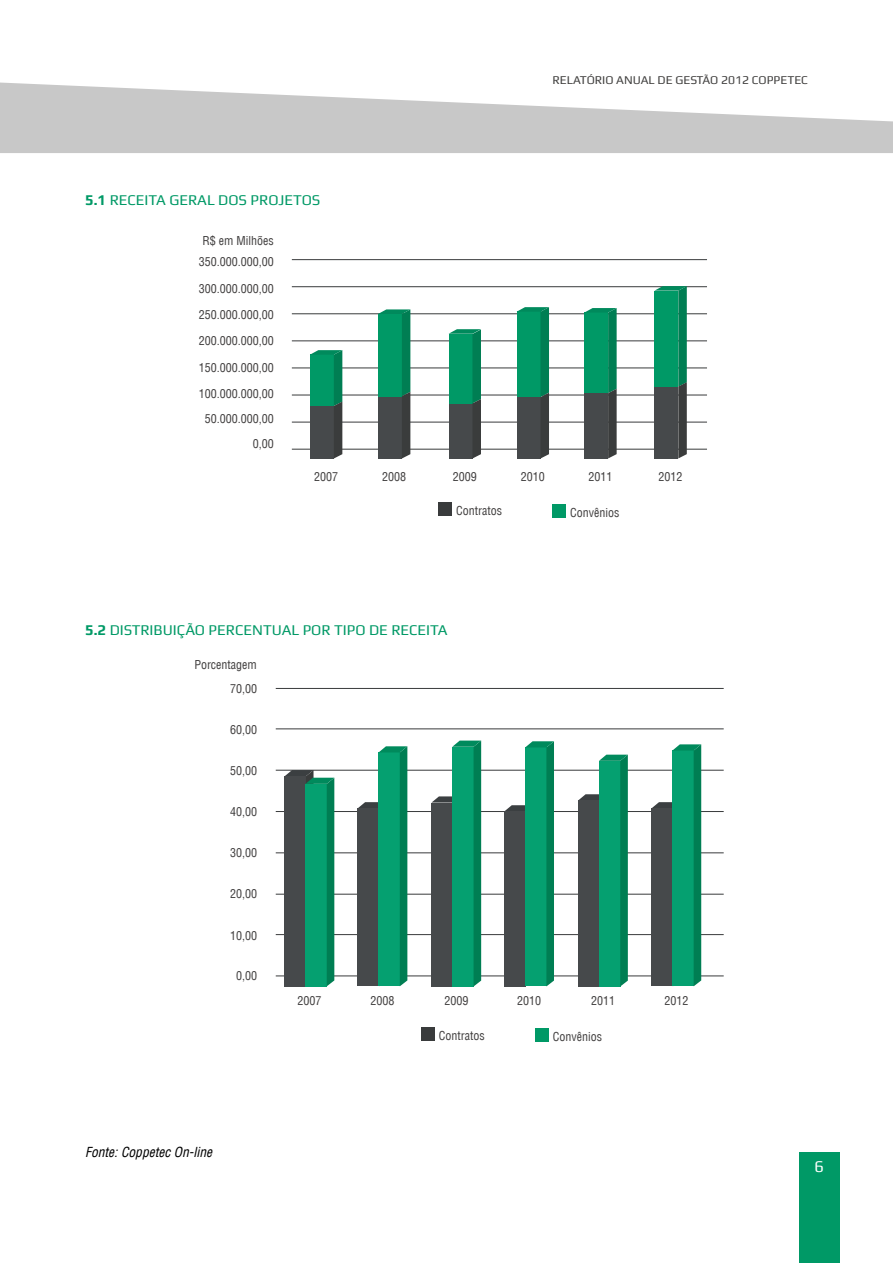
<style>
.page{position:relative;width:893px;height:1263px;background:#fff}
.page>*{position:absolute;margin:0;border:0;box-sizing:border-box;transform-origin:0 0}
.t1{font:16.5px "Play";color:#fff}
.t2{font:15px "Play";color:#096}
.t3{font:italic condensed 13.5px "Helvetica LT";color:#000}
.t4{font:condensed 12px/25.7px "Helvetica LT";color:#413f3f;text-align:right}
.t5{font:12px "Play";color:#41403f}
.s1{font-weight:700}
</style>
<div class="page">
<div style="left:799px;top:1152px;width:41px;height:111px;background:#096"></div>
<svg style="left:0;top:82px;width:893px;height:71px;fill:#c8c8c8"></svg>
<div style="left:438px;top:502px;width:14px;height:14px;background:#393b3c"></div>
<div style="left:552px;top:504px;width:14px;height:13px;background:#096"></div>
<hr style="left:292px;top:259px;width:415px;height:1px;background:#393b3c">
<hr style="left:292px;top:286px;width:415px;height:1px;background:#393b3c">
<hr style="left:292px;top:313px;width:415px;height:1px;background:#393b3c">
<hr style="left:292px;top:340px;width:415px;height:1px;background:#393b3c">
<hr style="left:292px;top:368px;width:415px;height:1px;background:#393b3c">
<hr style="left:292px;top:395px;width:415px;height:1px;background:#393b3c">
<hr style="left:292px;top:422px;width:415px;height:1px;background:#393b3c">
<hr style="left:292px;top:449px;width:415px;height:1px;background:#393b3c">
<svg style="left:310px;top:350px;width:32px;height:108px;background:#236e56"></svg>
<svg style="left:378px;top:309px;width:32px;height:149px;background:#1e7357"></svg>
<svg style="left:449px;top:329px;width:32px;height:129px;background:#1f7257"></svg>
<svg style="left:517px;top:307px;width:32px;height:151px;background:#1d7357"></svg>
<svg style="left:654px;top:286px;width:33px;height:172px;background:#207459"></svg>
<svg style="left:584px;top:308px;width:33px;height:150px;background:#227359"></svg>
<hr style="left:276px;top:688px;width:448px;height:1px;background:#393b3c">
<hr style="left:276px;top:728px;width:448px;height:1px;background:#393b3c">
<hr style="left:276px;top:770px;width:448px;height:1px;background:#393b3c">
<hr style="left:276px;top:811px;width:448px;height:1px;background:#393b3c">
<hr style="left:276px;top:852px;width:448px;height:1px;background:#393b3c">
<hr style="left:276px;top:894px;width:448px;height:1px;background:#393b3c">
<hr style="left:276px;top:934px;width:448px;height:1px;background:#393b3c">
<hr style="left:276px;top:975px;width:448px;height:1px;background:#393b3c">
<svg style="left:285px;top:770px;width:49px;height:216px;background:#23785e"></svg>
<svg style="left:358px;top:746px;width:49px;height:240px;background:#31896e"></svg>
<svg style="left:431px;top:740px;width:50px;height:246px;background:#32886e"></svg>
<svg style="left:504px;top:741px;width:50px;height:245px;background:#348a70"></svg>
<svg style="left:578px;top:755px;width:50px;height:231px;background:#2f8269"></svg>
<svg style="left:652px;top:744px;width:49px;height:242px;background:#31896e"></svg>
<div style="left:421px;top:1027px;width:14px;height:13px;background:#393b3c"></div>
<div style="left:535px;top:1028px;width:14px;height:14px;background:#096"></div>
<p class="t5" style="left:552px;top:72px;width:257px">RELATÓRIO ANUAL DE GESTÃO 2012 COPPETEC</p>
<p class="t2" style="left:85px;top:191px;width:105px"><span class="s1">5.1</span> RECEITA GERA</p>
<p class="t2" style="left:207px;top:191px;width:115px">L DOS PROJETOS</p>
<p class="t4" style="left:202px;top:227px;width:73px">R$ em Milhões</p>
<p class="t4" style="left:199px;top:249px;width:76px">350.000.000,00</p>
<p class="t4" style="left:199px;top:276px;width:76px">300.000.000,00</p>
<p class="t4" style="left:199px;top:301px;width:76px">250.000.000,00</p>
<p class="t4" style="left:199px;top:327px;width:76px">200.000.000,00</p>
<p class="t4" style="left:199px;top:354px;width:76px">150.000.000,00</p>
<p class="t4" style="left:199px;top:380px;width:76px">100.000.000,00</p>
<p class="t4" style="left:205px;top:405px;width:70px">50.000.000,00<br>0,00</p>
<p class="t4" style="left:314px;top:463px;width:25px">2007</p>
<p class="t4" style="left:382px;top:463px;width:25px">2008</p>
<p class="t4" style="left:453px;top:463px;width:25px">2009</p>
<p class="t4" style="left:521px;top:463px;width:25px">2010</p>
<p class="t4" style="left:588px;top:463px;width:25px">2011</p>
<p class="t4" style="left:659px;top:463px;width:25px">2012</p>
<p class="t4" style="left:456px;top:498px;width:47px">Contratos</p>
<p class="t4" style="left:570px;top:499px;width:51px">Convênios</p>
<p class="t2" style="left:85px;top:621px;width:228px"><span class="s1">5.2</span> DI STRIB UI ÇÃO PERCENTUAL POR</p>
<p class="t2" style="left:334px;top:621px;width:9px">TIPO</p>
<p class="t2" style="left:369px;top:621px;width:78px">DE RECEITA</p>
<p class="t4" style="left:194px;top:651px;width:64px">Porcentagem</p>
<p class="t4" style="left:230px;top:676px;width:28px">70,00</p>
<p class="t4" style="left:230px;top:716px;width:28px">60,00</p>
<p class="t4" style="left:230px;top:758px;width:28px">50,00</p>
<p class="t4" style="left:230px;top:799px;width:28px">40,00</p>
<p class="t4" style="left:230px;top:839px;width:28px">30,00</p>
<p class="t4" style="left:230px;top:880px;width:28px">20,00</p>
<p class="t4" style="left:230px;top:922px;width:28px">10,00</p>
<p class="t4" style="left:236px;top:963px;width:22px">0,00</p>
<p class="t4" style="left:297px;top:988px;width:25px">2007</p>
<p class="t4" style="left:371px;top:988px;width:25px">2008</p>
<p class="t4" style="left:444px;top:988px;width:25px">2009</p>
<p class="t4" style="left:517px;top:988px;width:25px">2010</p>
<p class="t4" style="left:591px;top:988px;width:25px">2011</p>
<p class="t4" style="left:664px;top:988px;width:25px">2012</p>
<p class="t4" style="left:439px;top:1022px;width:47px">Contratos</p>
<p class="t4" style="left:553px;top:1024px;width:51px">Convênios</p>
<p class="t3" style="left:85px;top:1143px;width:129px">Fonte: Coppetec On-line</p>
<h1 class="t1" style="left:815px;top:1157px;width:11px">6</h1>
</div>
